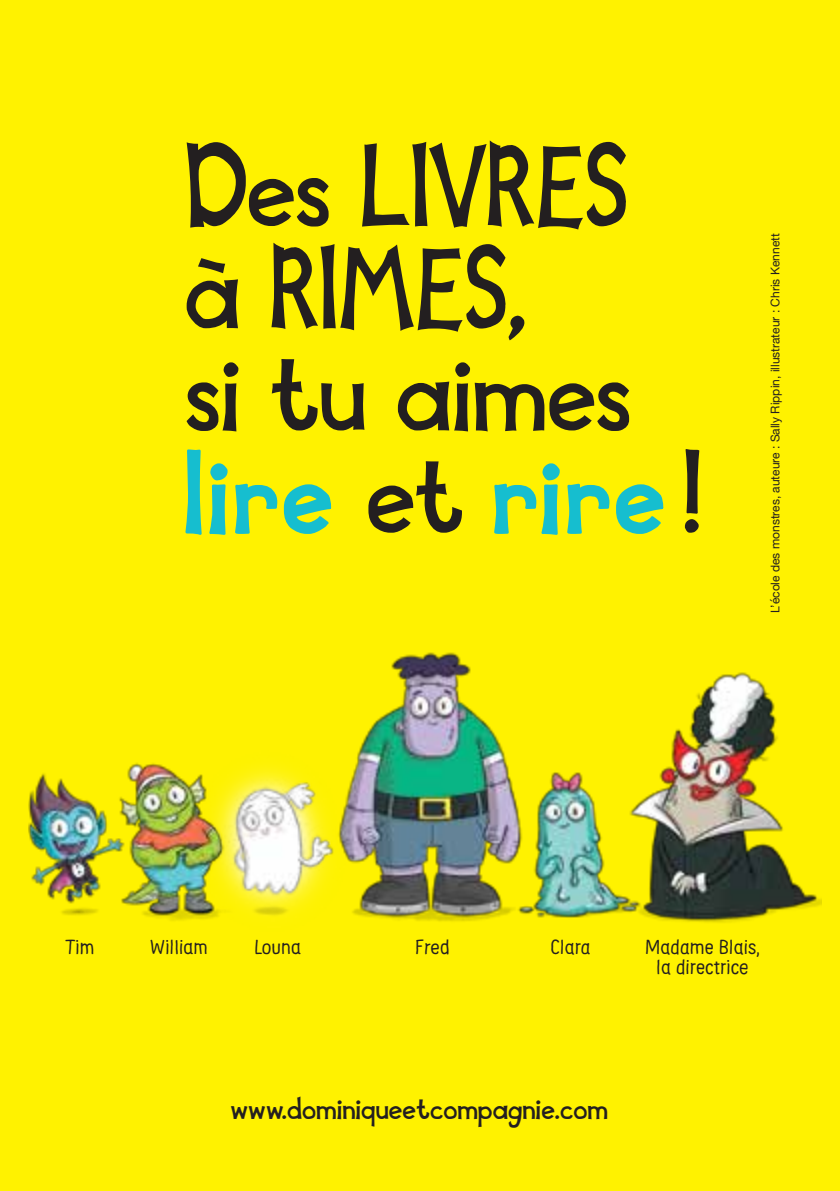
<style>
.page{position:relative;width:840px;height:1191px;background:#fff}
.page>*{position:absolute;margin:0;border:0;box-sizing:border-box;transform-origin:0 0}
.t1{font:102.2px/102.2px "Scrapbook Basic Black Mod";letter-spacing:-.01em;color:#231f20}
.t2{font:28px "Scrapbook Basic Black Mod";color:#231f20}
.t3{font:20px/20px "Supernett";color:#231f20;text-align:center}
.t4{font:12px "Helvetica Neue";color:#231f20}
.s1{color:#16becf}
</style>
<div class="page">
<div style="left:0;top:0;width:839px;height:1191px;background:#fff200"></div>
<img style="left:29px;top:652px;width:792px;height:271px">
<h1 class="t1" style="left:186px;top:138px;width:519px">Des LIVRES à RIMES,<br>si tu aimes <span class="s1">lire</span> et <span class="s1">rire</span> !</h1>
<p class="t4" style="left:766px;top:613px;width:381px;rotate:-90deg">L’école des monstres, auteure : Sally Rippin, illustrateur : Chris Kennett</p>
<h3 class="t3" style="left:65px;top:936px;width:30px">Tim</h3>
<h3 class="t3" style="left:150px;top:936px;width:59px">William</h3>
<h3 class="t3" style="left:254px;top:936px;width:48px">Louna</h3>
<h3 class="t3" style="left:415px;top:936px;width:36px">Fred</h3>
<h3 class="t3" style="left:550px;top:936px;width:42px">Clara</h3>
<h3 class="t3" style="left:644px;top:936px;width:117px">Madame Blais, la directrice</h3>
<h2 class="t2" style="left:231px;top:1090px;width:379px">www.dominiqueetcompagnie.com</h2>
</div>
